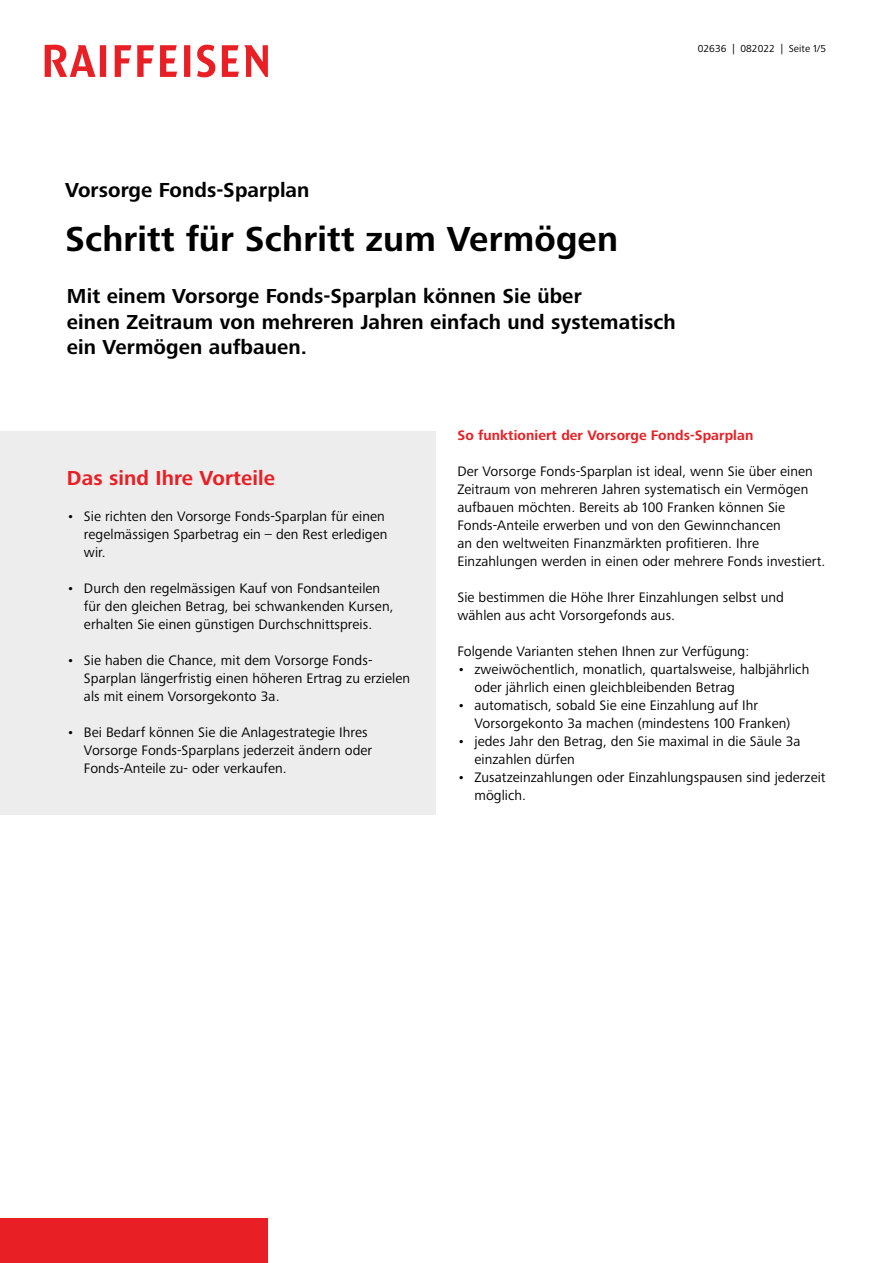
<style>
.page{position:relative;width:893px;height:1263px;background:#fff}
.page>*{position:absolute;margin:0;border:0;box-sizing:border-box;transform-origin:0 0}
.t1{font:700 36px "Frutiger Next LTW1 G";letter-spacing:.005em;color:#000}
.t2{font:700 21px/25.5px "Frutiger Next LTW1 G";letter-spacing:.005em;color:#000}
.t3{font:700 21px "Frutiger Next LTW1 G";letter-spacing:.005em;color:#e82025}
.t4{font:14.25px/18px "Frutiger Next LTW1 G";letter-spacing:.005em;color:#000}
.t5{font:700 14.25px "Frutiger Next LTW1 G";letter-spacing:.005em;color:#e82025}
.t6{font:10.5px "Frutiger Next LTW1 G";letter-spacing:.005em;color:#000}
</style>
<div class="page">
<div style="left:0;top:1218px;width:268px;height:45px;background:#e82025"></div>
<svg style="left:45px;top:45px;width:223px;height:32px"></svg>
<div style="left:0;top:432px;width:436px;height:383px;background:#ededed"></div>
<p class="t6" style="left:698px;top:43px;width:130px">02636 | 082022 | Seite 1/5</p>
<h2 class="t2" style="left:65px;top:177px;width:246px">Vorsorge Fonds-Sparplan</h2>
<h1 class="t1" style="left:65px;top:219px;width:555px">Schritt für Schritt zum Vermögen</h1>
<h2 class="t2" style="left:67px;top:284px;width:610px">Mit einem Vorsorge Fonds-Sparplan können Sie über<br>einen Zeitraum von mehreren Jahren einfach und systematisch ein Vermögen aufbauen.</h2>
<h2 class="t3" style="left:67px;top:466px;width:210px">Das sind Ihre Vorteile</h2>
<p class="t4" style="left:84px;top:507px;width:305px;text-indent:-17px">• Sie richten den Vorsorge Fonds-Sparplan für einen regelmässigen Sparbetrag ein – den Rest erledigen wir.</p>
<p class="t4" style="left:84px;top:579px;width:311px;text-indent:-17px">• Durch den regelmässigen Kauf von Fondsanteilen für den gleichen Betrag, bei schwankenden Kursen, erhalten Sie einen günstigen Durchschnittspreis.</p>
<p class="t4" style="left:84px;top:651px;width:328px;text-indent:-17px">• Sie haben die Chance, mit dem Vorsorge Fonds-<br>Sparplan längerfristig einen höheren Ertrag zu erzielen als mit einem Vorsorgekonto 3a.</p>
<p class="t4" style="left:84px;top:723px;width:290px;text-indent:-17px">• Bei Bedarf können Sie die Anlagestrategie Ihres<br>Vorsorge Fonds-Sparplans jederzeit ändern oder<br>Fonds-Anteile zu- oder verkaufen.</p>
<p class="t5" style="left:457px;top:427px;width:297px">So funktioniert der Vorsorge Fonds-Sparplan</p>
<p class="t4" style="left:457px;top:462px;width:369px">Der Vorsorge Fonds-Sparplan ist ideal, wenn Sie über einen Zeitraum von mehreren Jahren systematisch ein Vermögen aufbauen möchten. Bereits ab 100 Franken können Sie Fonds-Anteile erwerben und von den Gewinnchancen<br>an den weltweiten Finanzmärkten profitieren. Ihre Einzahlungen werden in einen oder mehrere Fonds investiert.</p>
<p class="t4" style="left:457px;top:588px;width:328px">Sie bestimmen die Höhe Ihrer Einzahlungen selbst und wählen aus acht Vorsorgefonds aus.</p>
<p class="t4" style="left:457px;top:642px;width:293px">Folgende Varianten stehen Ihnen zur Verfügung:</p>
<p class="t4" style="left:474px;top:660px;width:336px;text-indent:-17px">• zweiwöchentlich, monatlich, quartalsweise, halbjährlich oder jährlich einen gleichbleibenden Betrag</p>
<p class="t4" style="left:474px;top:696px;width:318px;text-indent:-17px">• automatisch, sobald Sie eine Einzahlung auf Ihr<br>Vorsorgekonto 3a machen (mindestens 100 Franken)</p>
<p class="t4" style="left:474px;top:732px;width:328px;text-indent:-17px">• jedes Jahr den Betrag, den Sie maximal in die Säule 3a einzahlen dürfen</p>
<p class="t4" style="left:474px;top:768px;width:353px;text-indent:-17px">• Zusatzeinzahlungen oder Einzahlungspausen sind jederzeit möglich.</p>
</div>
